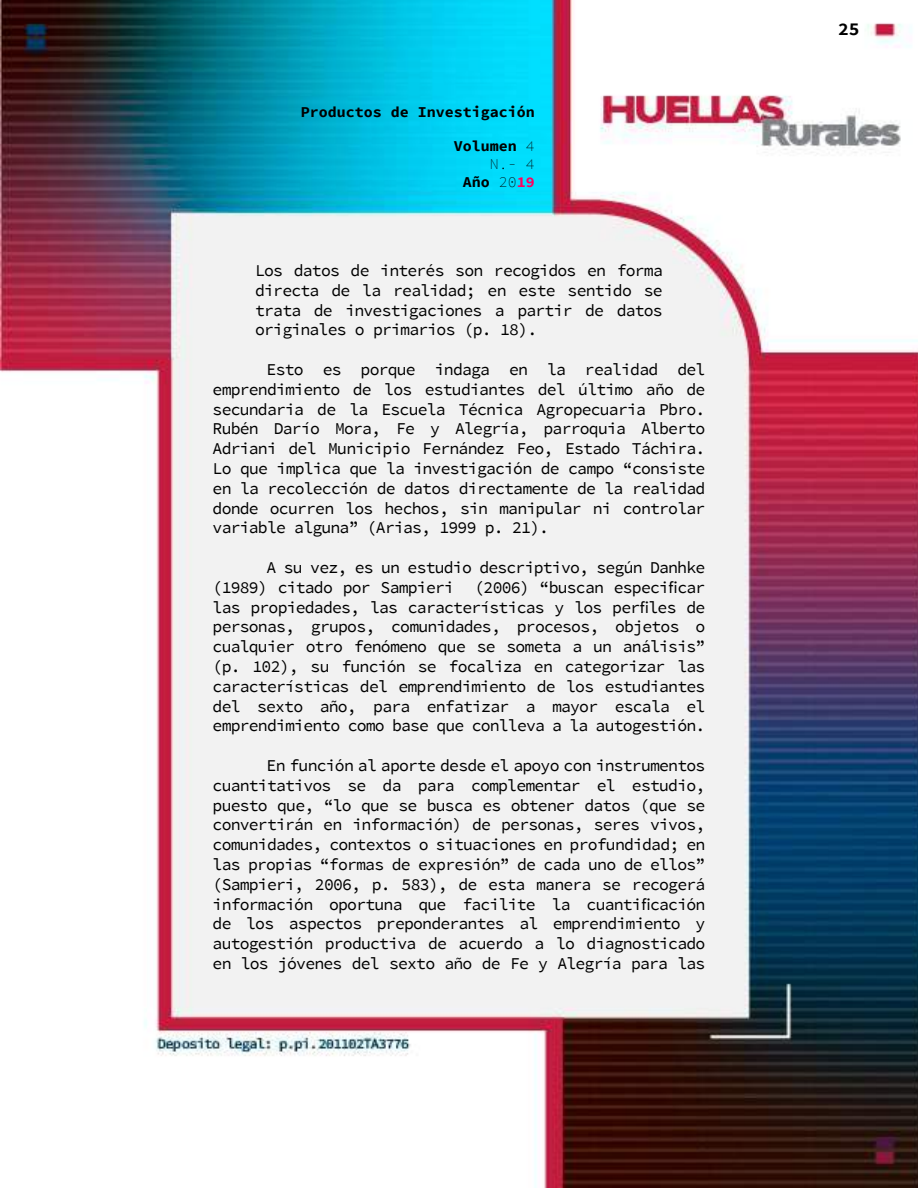
<style>
.page{position:relative;width:918px;height:1188px;background:#fff}
.page>*{position:absolute;margin:0;border:0;box-sizing:border-box;transform-origin:0 0}
.t1{font:700 18px "Source Code Pro";color:#000}
.t2{font:16.5px/19.8px "Source Code Pro";letter-spacing:-.05em;color:#000;text-align:justify}
.t3{font:700 15px/18px "Source Code Pro";color:#000;text-align:right}
.s1{font-weight:200}
.s2{color:#ff005e}
</style>
<div class="page">
<img style="left:0;top:0;width:918px;height:1188px">
<p class="t3" style="left:301px;top:103px;width:236px">Productos de Investigación</p>
<p class="t3" style="left:454px;top:137px;width:82px">Volumen <span class="s1">4<br>N.- 4<br></span>Año <span class="s1">20</span><span class="s2">19</span></p>
<p class="t2" style="left:255px;top:261px;width:409px">Los datos de interés son recogidos en forma directa de la realidad; en este sentido se trata de investigaciones a partir de datos originales o primarios (p. 18).</p>
<p class="t2" style="left:213px;top:360px;width:494px;text-indent:54px">Esto es porque indaga en la realidad del emprendimiento de los estudiantes del último año de secundaria de la Escuela Técnica Agropecuaria Pbro.<br>Rubén Darío Mora, Fe y Alegría, parroquia Alberto Adriani del Municipio Fernández Feo, Estado Táchira.<br>Lo que implica que la investigación de campo “consiste en la recolección de datos directamente de la realidad donde ocurren los hechos, sin manipular ni controlar variable alguna” (Arias, 1999 p. 21).</p>
<p class="t2" style="left:213px;top:558px;width:494px;text-indent:54px">A su vez, es un estudio descriptivo, según Danhke (1989) citado por Sampieri (2006) “buscan especificar las propiedades, las características y los perfiles de personas, grupos, comunidades, procesos, objetos o cualquier otro fenómeno que se someta a un análisis” (p. 102), su función se focaliza en categorizar las características del emprendimiento de los estudiantes del sexto año, para enfatizar a mayor escala el emprendimiento como base que conlleva a la autogestión.</p>
<p class="t2" style="left:213px;top:756px;width:494px;text-indent:54px">En función al aporte desde el apoyo con instrumentos cuantitativos se da para complementar el estudio, puesto que, “lo que se busca es obtener datos (que se convertirán en información) de personas, seres vivos, comunidades, contextos o situaciones en profundidad; en las propias “formas de expresión” de cada uno de ellos” (Sampieri, 2006, p. 583), de esta manera se recogerá información oportuna que facilite la cuantificación de los aspectos preponderantes al emprendimiento y autogestión productiva de acuerdo a lo diagnosticado en los jóvenes del sexto año de Fe y Alegría para las</p>
<p class="t1" style="left:838px;top:17px;width:23px">25</p>
</div>
